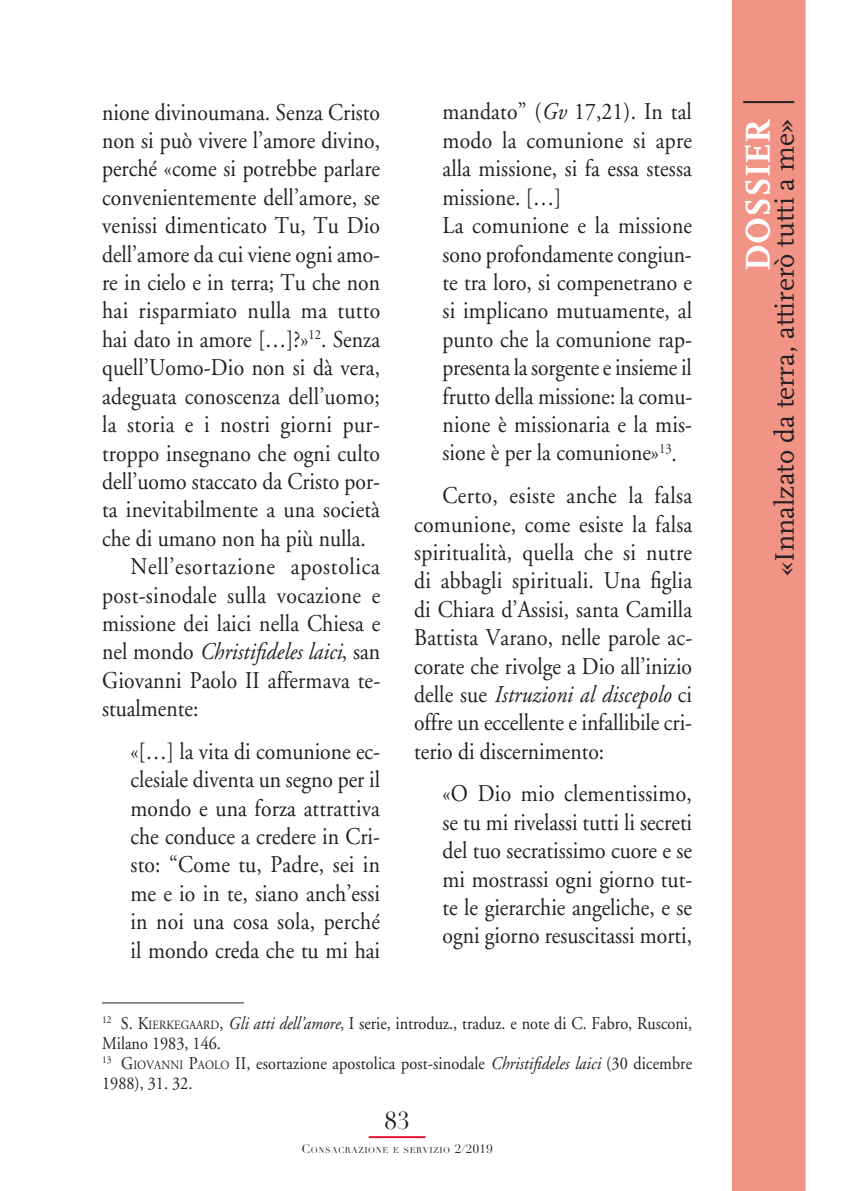
<style>
.page{position:relative;width:851px;height:1191px;background:#fff}
.page>*{position:absolute;margin:0;border:0;box-sizing:border-box;transform-origin:0 0}
.t1{font:700 36px "FF Scala";color:#fff}
.t2{font:28px "FF Scala";color:#231f20}
.t3{font:24px/28.4px "Adobe Garamond";letter-spacing:.005em;color:#231f20;text-align:justify;scale:.9 1}
.t4{font:italic 24px "Adobe Garamond";color:#231f20;scale:.9 1}
.t5{font:24px "Adobe Garamond";letter-spacing:.035em;color:#231f20;scale:.9 1}
.t6{font:24px "Didot";color:#231f20}
.t7{font:18px/20px "Adobe Garamond";color:#231f20;scale:.9 1}
.t8{font:8.4px "Didot";letter-spacing:.07em;color:#231f20}
.s1{font-style:normal}
.s2{font-style:italic}
.s3{font-style:inherit}
.s4{font-size:12.6px}
.s5{font-size:12px}
</style>
<div class="page">
<div style="left:731px;top:0;width:74px;height:1191px;background:#f19385"></div>
<hr style="left:369px;top:1136px;width:56px;height:2px;background:#e51836">
<hr style="left:743px;top:101px;width:51px;height:2px;background:#231f20">
<hr style="left:102px;top:1002px;width:142px;height:1px;background:#231f20">
<p class="t3" style="left:102px;top:98px;width:310px">nione divinoumana. Senza Cristo</p>
<p class="t3" style="left:102px;top:127px;width:310px">non si può vivere l’amore divino,</p>
<p class="t3" style="left:102px;top:155px;width:310px">perché «come si potrebbe parlare</p>
<p class="t3" style="left:102px;top:184px;width:310px">convenientemente dell’amore, se</p>
<p class="t3" style="left:102px;top:212px;width:310px">venissi dimenticato Tu, Tu Dio</p>
<p class="t3" style="left:102px;top:240px;width:310px">dell’amore da cui viene ogni amo-</p>
<p class="t3" style="left:102px;top:269px;width:310px">re in cielo e in terra; Tu che non</p>
<p class="t3" style="left:102px;top:297px;width:310px">hai risparmiato nulla ma tutto</p>
<p class="t3" style="left:102px;top:326px;width:310px">hai dato in amore […]?»<sup>12</sup>. Senza</p>
<p class="t3" style="left:102px;top:354px;width:310px">quell’Uomo-Dio non si dà vera,</p>
<p class="t3" style="left:102px;top:382px;width:310px">adeguata conoscenza dell’uomo;</p>
<p class="t3" style="left:102px;top:411px;width:310px">la storia e i nostri giorni pur-</p>
<p class="t3" style="left:102px;top:439px;width:310px">troppo insegnano che ogni culto</p>
<p class="t3" style="left:102px;top:468px;width:310px">dell’uomo staccato da Cristo por-</p>
<p class="t3" style="left:102px;top:496px;width:310px">ta inevitabilmente a una società</p>
<p class="t3" style="left:102px;top:524px;width:294px">che di umano non ha più nulla.</p>
<p class="t5" style="left:130px;top:554px;width:279px">Nell’esortazione apostolica</p>
<p class="t3" style="left:102px;top:581px;width:310px">post-sinodale sulla vocazione e</p>
<p class="t3" style="left:102px;top:610px;width:310px">missione dei laici nella Chiesa e</p>
<p class="t4" style="left:102px;top:639px;width:310px"><span class="s1">nel mondo</span> Christifideles laici<span class="s1">, san</span></p>
<p class="t3" style="left:102px;top:666px;width:310px">Giovanni Paolo II affermava te-</p>
<p class="t3" style="left:102px;top:695px;width:108px">stualmente:</p>
<p class="t3" style="left:130px;top:737px;width:279px">«[…] la vita di comunione ec&shy;clesiale diventa un segno per il mondo e una forza attrattiva che conduce a credere in Cri&shy;sto: “Come tu, Padre, sei in me e io in te, siano anch’essi in noi una cosa sola, perché il mondo creda che tu mi hai</p>
<p class="t3" style="left:442px;top:98px;width:279px;text-align:left">mandato” (<span class="s2">Gv</span> 17,21). In tal modo la comunione si apre alla missione, si fa essa stessa missione. […]<br>La comunione e la missione sono profondamente congiun&shy;te tra loro, si compenetrano e si implicano mutuamente, al punto che la comunione rap&shy;presenta la sorgente e insieme il frutto della missione: la comu&shy;nione è missionaria e la mis&shy;sione è per la comunione»<sup>13</sup>.</p>
<p class="t3" style="left:414px;top:482px;width:310px;text-indent:28px">Certo, esiste anche la falsa comunione, come esiste la falsa spiritualità, quella che si nutre di abbagli spirituali. Una figlia di Chiara d’Assisi, santa Camilla Battista Varano, nelle parole ac&shy;corate che rivolge a Dio all’inizio delle sue <span class="s2">Istruzioni al discepolo</span> ci offre un eccellente e infallibile cri&shy;terio di discernimento:</p>
<p class="t3" style="left:442px;top:780px;width:279px">«O Dio mio clementissimo, se tu mi rivelassi tutti li secreti del tuo secratissimo cuore e se mi mostrassi ogni giorno tut&shy;te le gierarchie angeliche, e se ogni giorno resuscitassi morti,</p>
<p class="t7" style="left:102px;top:1013px;width:657px"><sup>12</sup> <span class="s3">S. K</span><span class="s4">IERKEGAARD</span>, <span class="s2">Gli atti dell’amore</span>, I serie, introduz., traduz. e note di C. Fabro, Rusconi, Milano 1983, 146.<br><sup>13</sup> <span class="s3">G</span><span class="s4">IOVANNI</span> <span class="s3">P</span><span class="s4">AOLO</span> <span class="s3">II</span> , esortazione apostolica post-sinodale <span class="s2">Christifideles laici</span> (30 dicembre 1988), 31. 32.</p>
<p class="t6" style="left:384px;top:1105px;width:26px">83</p>
<p class="t8" style="left:301px;top:1144px;width:192px"><span class="s5">C</span>ONSACRAZIONE E SERVIZIO <span class="s5">2/2019</span></p>
<h1 class="t1" style="left:737px;top:271px;width:153px;rotate:-90deg">DOSSIER</h1>
<p class="t2" style="left:769px;top:575px;width:458px;rotate:-90deg">«Innalzato da terra, attirerò tutti a me»</p>
</div>
